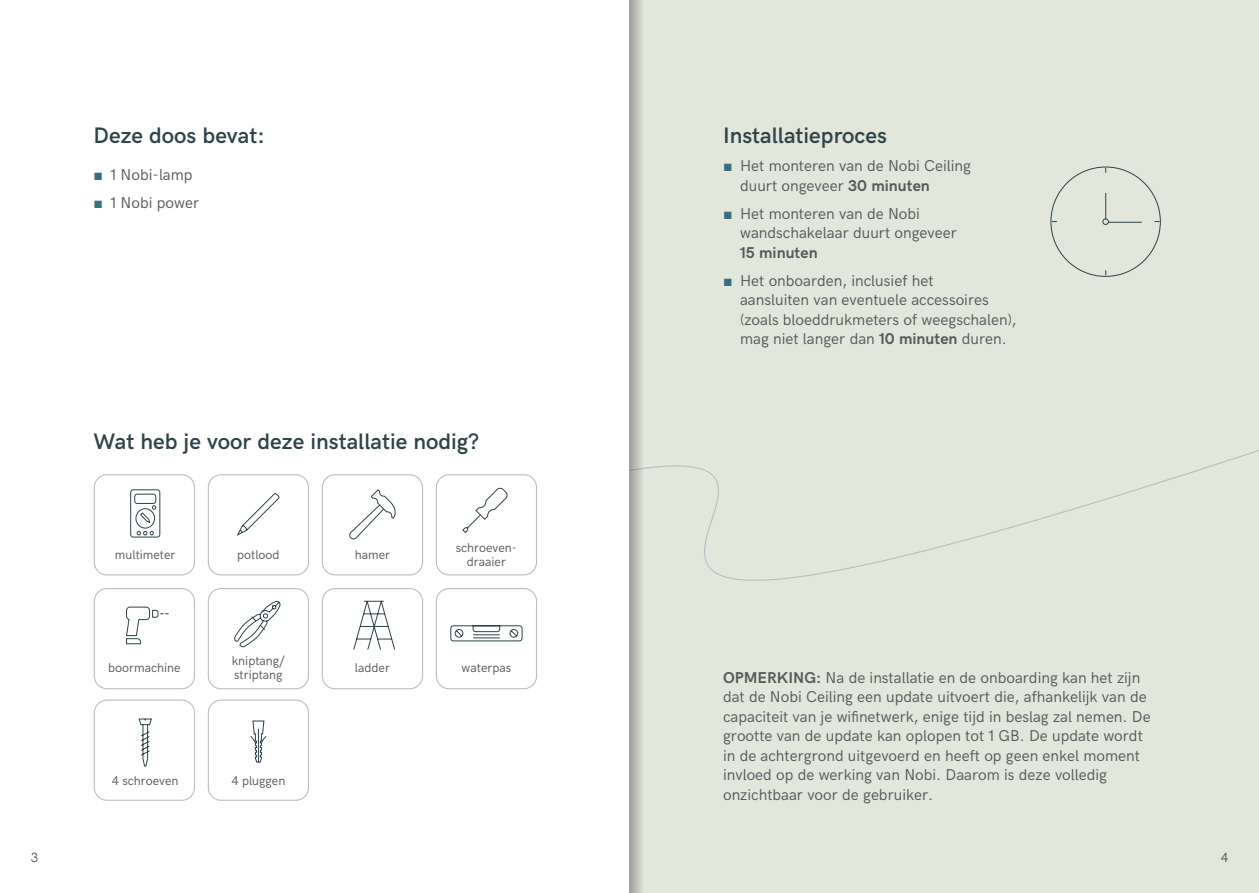
<style>
.page{position:relative;width:1259px;height:893px;background:#fff}
.page>*{position:absolute;margin:0;border:0;box-sizing:border-box;transform-origin:0 0}
.t1{font:600 22.5px "HK Grotesk";color:#2e4448}
.t2{font:15.75px/19.5px "HK Grotesk";color:#58595b}
.t3{font:700 15.75px "HK Grotesk";color:#58595b}
.t4{font:13.5px "HK Grotesk";color:#58595b}
.t5{font:12.75px/14.2px "HK Grotesk";color:#58595b}
.s1{font-family:"Arial";color:#35717a}
.s2{font-weight:700}
</style>
<div class="page">
<div style="left:629px;top:0;width:630px;height:893px;background:#e2e6db"></div>
<svg style="left:643px;top:450px;width:616px;height:131px"></svg>
<svg style="left:629px;top:0;width:14px;height:893px;background:#bbbeb5"></svg>
<svg style="left:1050px;top:166px;width:111px;height:111px"></svg>
<div style="left:94px;top:474px;width:101px;height:101px;border:1px solid #bcbec0;border-radius:13px"></div>
<div style="left:94px;top:699px;width:101px;height:102px;border:1px solid #bcbec0;border-radius:13px"></div>
<div style="left:94px;top:588px;width:101px;height:101px;border:1px solid #bcbec0;border-radius:13px"></div>
<div style="left:208px;top:474px;width:101px;height:101px;border:1px solid #bcbec0;border-radius:13px"></div>
<div style="left:208px;top:699px;width:101px;height:102px;border:1px solid #bcbec0;border-radius:13px"></div>
<div style="left:208px;top:588px;width:101px;height:101px;border:1px solid #bcbec0;border-radius:13px"></div>
<div style="left:322px;top:474px;width:101px;height:101px;border:1px solid #bcbec0;border-radius:13px"></div>
<div style="left:322px;top:588px;width:101px;height:101px;border:1px solid #bcbec0;border-radius:13px"></div>
<div style="left:436px;top:474px;width:101px;height:101px;border:1px solid #bcbec0;border-radius:13px"></div>
<div style="left:436px;top:588px;width:101px;height:101px;border:1px solid #bcbec0;border-radius:13px"></div>
<svg style="left:126px;top:606px;width:42px;height:38px"></svg>
<svg style="left:462px;top:487px;width:46px;height:46px"></svg>
<svg style="left:237px;top:493px;width:43px;height:43px"></svg>
<svg style="left:130px;top:489px;width:31px;height:49px"></svg>
<svg style="left:450px;top:625px;width:73px;height:17px"></svg>
<svg style="left:234px;top:600px;width:47px;height:47px"></svg>
<svg style="left:353px;top:600px;width:42px;height:50px"></svg>
<svg style="left:349px;top:489px;width:47px;height:50px"></svg>
<svg style="left:138px;top:718px;width:14px;height:49px"></svg>
<svg style="left:250px;top:720px;width:17px;height:43px"></svg>
<h1 class="t1" style="left:94px;top:119px;width:173px">Deze doos bevat:</h1>
<p class="t2" style="left:94px;top:164px;width:101px"><span class="s1">■</span> 1 Nobi-lamp</p>
<p class="t2" style="left:94px;top:192px;width:107px"><span class="s1">■</span> 1 Nobi power</p>
<h1 class="t1" style="left:94px;top:425px;width:387px">Wat heb je voor deze installatie nodig?</h1>
<p class="t5" style="left:115px;top:546px;width:62px">multimeter</p>
<p class="t5" style="left:237px;top:546px;width:44px">potlood</p>
<p class="t5" style="left:355px;top:546px;width:37px">hamer</p>
<p class="t5" style="left:456px;top:539px;width:63px;text-align:center">schroeven&shy;draaier</p>
<p class="t5" style="left:108px;top:659px;width:74px">boormachine</p>
<p class="t5" style="left:232px;top:652px;width:55px">kniptang/ striptang</p>
<p class="t5" style="left:355px;top:659px;width:37px">ladder</p>
<p class="t5" style="left:461px;top:659px;width:51px">waterpas</p>
<p class="t5" style="left:112px;top:772px;width:68px">4 schroeven</p>
<p class="t5" style="left:231px;top:772px;width:55px">4 pluggen</p>
<h1 class="t1" style="left:723px;top:119px;width:165px">Installatieproces</h1>
<p class="t2" style="left:740px;top:155px;width:232px;text-indent:-17px"><span class="s1">■</span> Het monteren van de Nobi Ceiling duurt ongeveer <span class="s2">30 minuten</span></p>
<p class="t2" style="left:740px;top:202px;width:218px;text-indent:-17px"><span class="s1">■</span> Het monteren van de Nobi wandschakelaar duurt ongeveer</p>
<p class="t3" style="left:740px;top:241px;width:79px">15 minuten</p>
<p class="t2" style="left:740px;top:269px;width:278px;text-indent:-17px"><span class="s1">■</span> Het onboarden, inclusief het<br>aansluiten van eventuele accessoires (zoals bloeddrukmeters of weegschalen), mag niet langer dan <span class="s2">10 minuten</span> duren.</p>
<p class="t2" style="left:723px;top:666px;width:429px"><span class="s2">OPMERKING:</span> Na de installatie en de onboarding kan het zijn dat de Nobi Ceiling een update uitvoert die, afhankelijk van de capaciteit van je wifinetwerk, enige tijd in beslag zal nemen. De grootte van de update kan oplopen tot 1 GB. De update wordt in de achtergrond uitgevoerd en heeft op geen enkel moment invloed op de werking van Nobi. Daarom is deze volledig onzichtbaar voor de gebruiker.</p>
<p class="t4" style="left:31px;top:847px;width:9px">3</p>
<p class="t4" style="left:1220px;top:847px;width:9px">4</p>
</div>
